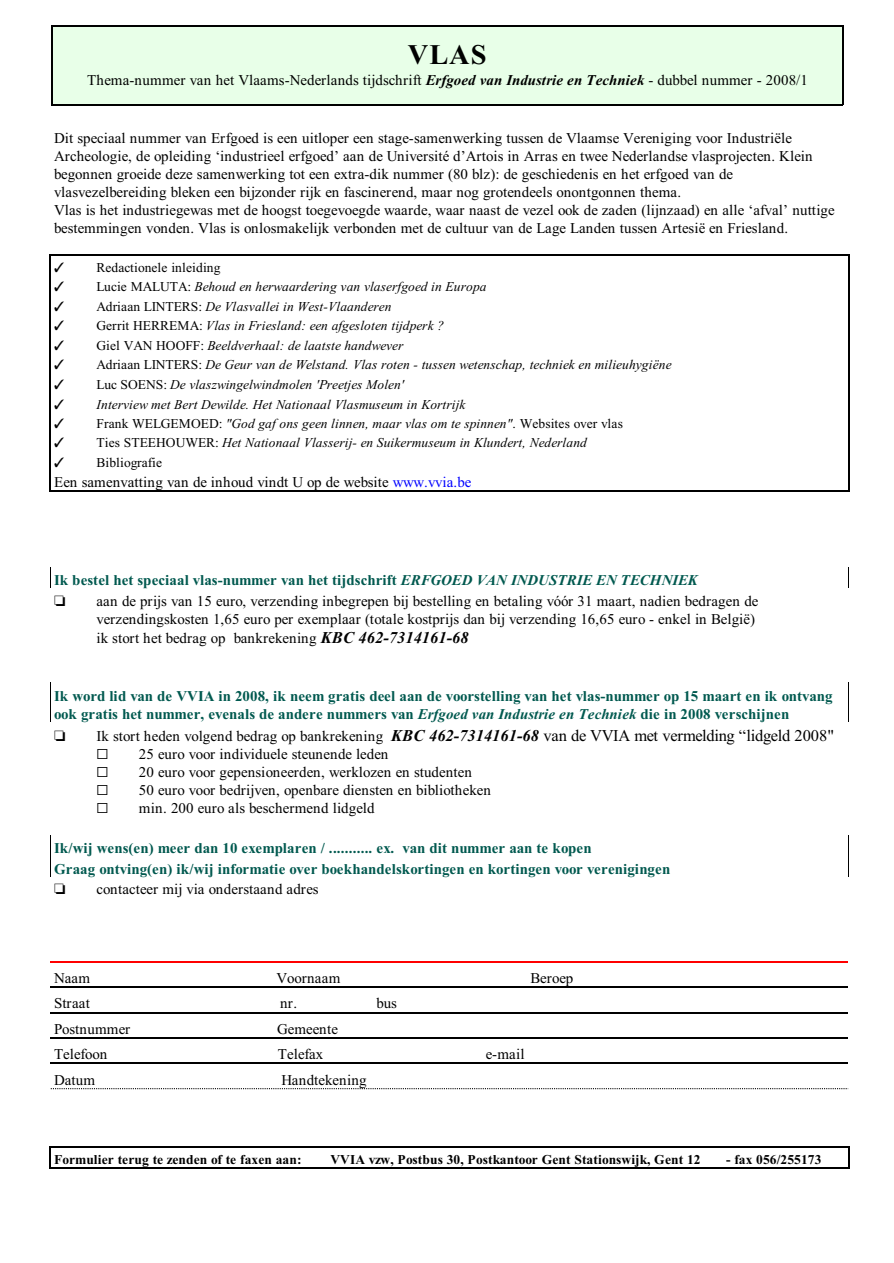
<style>
.page{position:relative;width:894px;height:1263px;background:#fff}
.page>*{position:absolute;margin:0;border:0;box-sizing:border-box;transform-origin:0 0}
.t1{font:700 28.5px "Times New Roman";color:#000}
.t2{font:15px/18px "Times New Roman";letter-spacing:.005em;color:#000}
.t3{font:700 15px/18px "Times New Roman";color:#00594f}
.t4{font:italic 13.5px/19.5px "Times New Roman";letter-spacing:.005em;color:#000}
.t5{font:700 13.5px "Times New Roman";letter-spacing:.005em;color:#000}
.s1{font-weight:700;font-style:italic}
.s2{font-style:normal}
.s3{color:#00f}
.s4{font-weight:700;color:#00594f}
.s5{font-weight:700;font-style:italic;color:#00594f}
.s6{font-weight:700;font-style:italic;font-size:16.5px}
.s7{font-style:italic}
.s8{font-size:16.5px}
</style>
<div class="page">
<hr style="left:49px;top:254px;width:801px;height:1px;background:#000">
<svg style="left:849px;top:255px;width:1px;height:236px"></svg>
<hr style="left:49px;top:491px;width:801px;height:1px;background:#000">
<hr style="left:51px;top:961px;width:797px;height:1px;background:#f00">
<hr style="left:51px;top:987px;width:797px;height:1px;background:#000">
<hr style="left:51px;top:1012px;width:797px;height:1px;background:#000">
<hr style="left:51px;top:1037px;width:797px;height:1px;background:#000">
<hr style="left:51px;top:1063px;width:797px;height:1px;background:#000">
<svg style="left:51px;top:1088px;width:797px;height:1px"></svg>
<svg style="left:49px;top:1148px;width:1px;height:19px"></svg>
<svg style="left:849px;top:1148px;width:1px;height:19px"></svg>
<hr style="left:49px;top:1146px;width:801px;height:2px;background:#000">
<hr style="left:49px;top:1167px;width:801px;height:1px;background:#000">
<hr style="left:393px;top:490px;width:78px;height:1px;background:#000">
<div style="left:51px;top:25px;width:792px;height:80px;background:#e8ffe8"></div>
<hr style="left:51px;top:25px;width:2px;height:80px;background:#000">
<hr style="left:842px;top:25px;width:1px;height:80px;background:#000">
<hr style="left:51px;top:25px;width:792px;height:1px;background:#000">
<hr style="left:51px;top:104px;width:792px;height:1px;background:#000">
<svg style="left:49px;top:255px;width:15px;height:236px"></svg>
<h1 class="t1" style="left:408px;top:45px;width:80px">VLAS</h1>
<p class="t2" style="left:87px;top:72px;width:722px">Thema-nummer van het Vlaams-Nederlands tijdschrift <span class="s1">Erfgoed van Industrie en Techniek</span> - dubbel nummer - 2008/1</p>
<p class="t2" style="left:54px;top:130px;width:782px">Dit speciaal nummer van Erfgoed is een uitloper een stage-samenwerking tussen de Vlaamse Vereniging voor Industriële Archeologie, de opleiding ‘industrieel erfgoed’ aan de Université d’Artois in Arras en twee Nederlandse vlasprojecten. Klein begonnen groeide deze samenwerking tot een extra-dik nummer (80 blz): de geschiedenis en het erfgoed van de vlasvezelbereiding bleken een bijzonder rijk en fascinerend, maar nog grotendeels onontgonnen thema.<br>Vlas is het industriegewas met de hoogst toegevoegde waarde, waar naast de vezel ook de zaden (lijnzaad) en alle ‘afval’ nuttige bestemmingen vonden. Vlas is onlosmakelijk verbonden met de cultuur van de Lage Landen tussen Artesië en Friesland.</p>
<p class="t4" style="left:96px;top:259px;width:577px"><span class="s2">Redactionele inleiding<br>Lucie MALUTA:</span> Behoud en herwaardering van vlaserfgoed in Europa<br><span class="s2">Adriaan LINTERS:</span> De Vlasvallei in West-Vlaanderen<br><span class="s2">Gerrit HERREMA:</span> Vlas in Friesland: een afgesloten tijdperk ?<br><span class="s2">Giel VAN HOOFF:</span> Beeldverhaal: de laatste handwever<br><span class="s2">Adriaan LINTERS:</span> De Geur van de Welstand. Vlas roten - tussen wetenschap, techniek en milieuhygiëne <span class="s2">Luc SOENS:</span> De vlaszwingelwindmolen 'Preetjes Molen'<br>Interview met Bert Dewilde. Het Nationaal Vlasmuseum in Kortrijk<br><span class="s2">Frank WELGEMOED:</span> "God gaf ons geen linnen, maar vlas om te spinnen"<span class="s2">. Websites over vlas<br>Ties STEEHOUWER:</span> Het Nationaal Vlasserij- en Suikermuseum in Klundert, Nederland<br><span class="s2">Bibliografie</span></p>
<p class="t2" style="left:54px;top:475px;width:419px">Een samenvatting van de inhoud vindt U op de website <span class="s3">www.vvia.be</span></p>
<p class="t2" style="left:96px;top:571px;width:664px;line-height:20.5px;text-indent:-42px"><span class="s4">Ik bestel het speciaal vlas-nummer van het tijdschrift</span> <span class="s5">ERFGOED VAN INDUSTRIE EN TECHNIEK<br></span>aan de prijs van 15 euro, verzending inbegrepen bij bestelling en betaling vóór 31 maart, nadien bedragen de</p>
<p class="t2" style="left:96px;top:611px;width:660px;line-height:19.4px">verzendingskosten 1,65 euro per exemplaar (totale kostprijs dan bij verzending 16,65 euro - enkel in België) ik stort het bedrag op bankrekening <span class="s6">KBC 462-7314161-68</span></p>
<p class="t3" style="left:54px;top:688px;width:780px">Ik word lid van de VVIA in 2008, ik neem gratis deel aan de voorstelling van het vlas-nummer op 15 maart en ik ontvang ook gratis het nummer, evenals de andere nummers van <span class="s7">Erfgoed van Industrie en Techniek</span> die in 2008 verschijnen</p>
<p class="t2" style="left:139px;top:728px;width:697px;text-indent:-42px">Ik stort heden volgend bedrag op bankrekening <span class="s6">KBC 462-7314161-68</span> <span class="s8">van de VVIA met vermelding “lidgeld 2008" </span>25 euro voor individuele steunende leden<br>20 euro voor gepensioneerden, werklozen en studenten<br>50 euro voor bedrijven, openbare diensten en bibliotheken<br>min. 200 euro als beschermend lidgeld</p>
<p class="t3" style="left:54px;top:839px;width:618px;line-height:20.9px">Ik/wij wens(en) meer dan 10 exemplaren / ........... ex. van dit nummer aan te kopen<br>Graag ontving(en) ik/wij informatie over boekhandelskortingen en kortingen voor verenigingen</p>
<p class="t2" style="left:96px;top:882px;width:224px">contacteer mij via onderstaand adres</p>
<p class="t2" style="left:54px;top:970px;width:38px">Naam</p>
<p class="t2" style="left:277px;top:970px;width:65px">Voornaam</p>
<p class="t2" style="left:531px;top:970px;width:44px">Beroep</p>
<p class="t2" style="left:54px;top:996px;width:37px">Straat</p>
<p class="t2" style="left:280px;top:996px;width:18px">nr.</p>
<p class="t2" style="left:377px;top:996px;width:22px">bus</p>
<p class="t2" style="left:54px;top:1021px;width:78px">Postnummer</p>
<p class="t2" style="left:277px;top:1021px;width:62px">Gemeente</p>
<p class="t2" style="left:54px;top:1046px;width:55px">Telefoon</p>
<p class="t2" style="left:278px;top:1046px;width:47px">Telefax</p>
<p class="t2" style="left:486px;top:1046px;width:40px">e-mail</p>
<p class="t2" style="left:54px;top:1072px;width:43px">Datum</p>
<p class="t2" style="left:282px;top:1072px;width:87px">Handtekening</p>
<p class="t5" style="left:54px;top:1155px;width:249px">Formulier terug te zenden of te faxen aan:</p>
<p class="t5" style="left:331px;top:1155px;width:372px">VVIA vzw, Postbus 30, Postkantoor Gent Stationswijk, Gent 12</p>
<p class="t5" style="left:726px;top:1155px;width:97px">- fax 056/255173</p>
</div>
